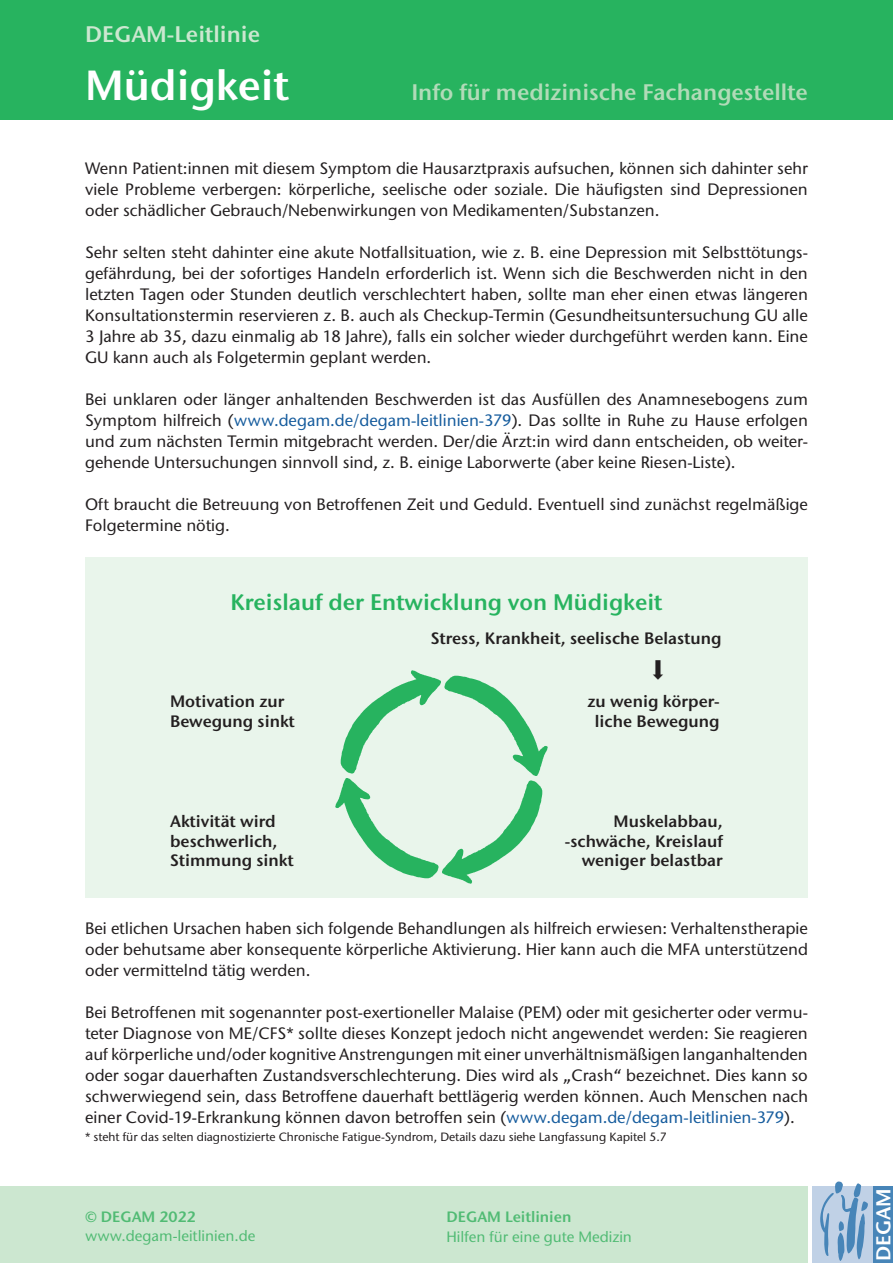
<style>
.page{position:relative;width:893px;height:1263px;background:#fff}
.page>*{position:absolute;margin:0;border:0;box-sizing:border-box;transform-origin:0 0}
.t1{font:600 42px "Stone Sans ITC Pro";color:#fff}
.t2{font:600 22.5px "Stone Sans ITC Pro";color:#27b35f}
.t3{font:600 22.5px "Stone Sans ITC Pro";color:#b1dbb8}
.t4{font:600 22.5px "Stone Sans ITC Pro";color:#cce7d0}
.t5{font:600 20.1px "Stone Sans ITC Pro";letter-spacing:.005em;color:#fff}
.t6{font:500 16.5px/21px "Stone Sans ITC Std";color:#231f20;text-align:justify}
.t7{font:600 16.5px/19.8px "Stone Sans ITC Pro";color:#231f20}
.t8{font:500 15px "Stone Sans ITC Std";color:#51bb74}
.t9{font:600 15px "Stone Sans ITC Pro";color:#51bb74}
.t10{font:500 12px "Stone Sans ITC Std";color:#231f20}
.s1{color:#175d9e}
</style>
<div class="page">
<div style="left:0;top:0;width:893px;height:119px;background:#27b35f"></div>
<div style="left:0;top:1186px;width:808px;height:77px;background:#cce7d0"></div>
<div style="left:812px;top:1186px;width:60px;height:77px;background:#c0d1e6"></div>
<div style="left:874px;top:1186px;width:19px;height:77px;background:#4785b8"></div>
<svg style="left:820px;top:1181px;width:48px;height:80px"></svg>
<div style="left:85px;top:558px;width:723px;height:340px;background:#e9f5eb"></div>
<img style="left:446px;top:675px;width:102px;height:101px">
<img style="left:335px;top:778px;width:102px;height:101px">
<img style="left:437px;top:780px;width:106px;height:104px">
<img style="left:340px;top:670px;width:106px;height:104px">
<h2 class="t4" style="left:85px;top:20px;width:176px">DEGAM-Leitlinie</h2>
<h1 class="t1" style="left:85px;top:59px;width:206px">Müdigkeit</h1>
<h2 class="t3" style="left:411px;top:78px;width:398px">Info für medizinische Fachangestellte</h2>
<p class="t6" style="left:85px;top:157px;width:724px">Wenn Patient:innen mit diesem Symptom die Hausarztpraxis aufsuchen, können sich dahinter sehr viele Probleme verbergen: körperliche, seelische oder soziale. Die häufigsten sind Depressionen oder schädlicher Gebrauch/Nebenwirkungen von Medikamenten/Substanzen.</p>
<p class="t6" style="left:85px;top:241px;width:724px">Sehr selten steht dahinter eine akute Notfallsituation, wie z. B. eine Depression mit Selbsttötungs&shy;gefährdung, bei der sofortiges Handeln erforderlich ist. Wenn sich die Beschwerden nicht in den letzten Tagen oder Stunden deutlich verschlechtert haben, sollte man eher einen etwas längeren Konsultationstermin reservieren z. B. auch als Checkup-Termin (Gesundheitsuntersuchung GU alle 3 Jahre ab 35, dazu einmalig ab 18 Jahre), falls ein solcher wieder durchgeführt werden kann. Eine GU kann auch als Folgetermin geplant werden.</p>
<p class="t6" style="left:85px;top:388px;width:724px">Bei unklaren oder länger anhaltenden Beschwerden ist das Ausfüllen des Anamnesebogens zum Symptom hilfreich (<span class="s1">www.degam.de/degam-leitlinien-379</span>). Das sollte in Ruhe zu Hause erfolgen und zum nächsten Termin mitgebracht werden. Der/die Ärzt:in wird dann entscheiden, ob weiter&shy;gehende Untersuchungen sinnvoll sind, z. B. einige Laborwerte (aber keine Riesen-Liste).</p>
<p class="t6" style="left:85px;top:493px;width:724px">Oft braucht die Betreuung von Betroffenen Zeit und Geduld. Eventuell sind zunächst regelmäßige<br>Folgetermine nötig.</p>
<h2 class="t2" style="left:230px;top:588px;width:434px">Kreislauf der Entwicklung von Müdigkeit</h2>
<p class="t7" style="left:431px;top:629px;width:292px">Stress, Krankheit, seelische Belastung</p>
<p class="t7" style="left:170px;top:691px;width:126px">Motivation zur<br>Bewegung sinkt</p>
<p class="t7" style="left:587px;top:691px;width:134px;text-align:center">zu wenig körper&shy;liche Bewegung</p>
<p class="t7" style="left:170px;top:811px;width:125px">Aktivität wird beschwerlich,<br>Stimmung sinkt</p>
<p class="t7" style="left:565px;top:811px;width:159px;text-align:right">Muskelabbau, -schwäche, Kreislauf weniger belastbar</p>
<p class="t6" style="left:85px;top:917px;width:724px">Bei etlichen Ursachen haben sich folgende Behandlungen als hilfreich erwiesen: Verhaltenstherapie oder behutsame aber konsequente körperliche Aktivierung. Hier kann auch die MFA unterstützend oder vermittelnd tätig werden.</p>
<p class="t6" style="left:85px;top:1001px;width:724px">Bei Betroffenen mit sogenannter post-exertioneller Malaise (PEM) oder mit gesicherter oder vermu&shy;teter Diagnose von ME/CFS* sollte dieses Konzept jedoch nicht angewendet werden: Sie reagieren auf körperliche und/oder kognitive Anstrengungen mit einer unverhältnismäßigen langanhaltenden oder sogar dauerhaften Zustandsverschlechterung. Dies wird als „Crash“ bezeichnet. Dies kann so schwerwiegend sein, dass Betroffene dauerhaft bettlägerig werden können. Auch Menschen nach einer Covid-19-Erkrankung können davon betroffen sein (<span class="s1">www.degam.de/degam-leitlinien-379</span>).</p>
<p class="t10" style="left:85px;top:1129px;width:583px">* steht für das selten diagnostizierte Chronische Fatigue-Syndrom, Details dazu siehe Langfassung Kapitel 5.7</p>
<p class="t9" style="left:85px;top:1207px;width:112px">© DEGAM 2022</p>
<p class="t8" style="left:85px;top:1227px;width:172px">www.degam-leitlinien.de</p>
<p class="t9" style="left:446px;top:1207px;width:127px">DEGAM Leitlinien</p>
<p class="t8" style="left:446px;top:1227px;width:187px">Hilfen für eine gute Medizin</p>
<p class="t5" style="left:871px;top:1261px;width:75px;rotate:-90deg">DEGAM</p>
</div>
